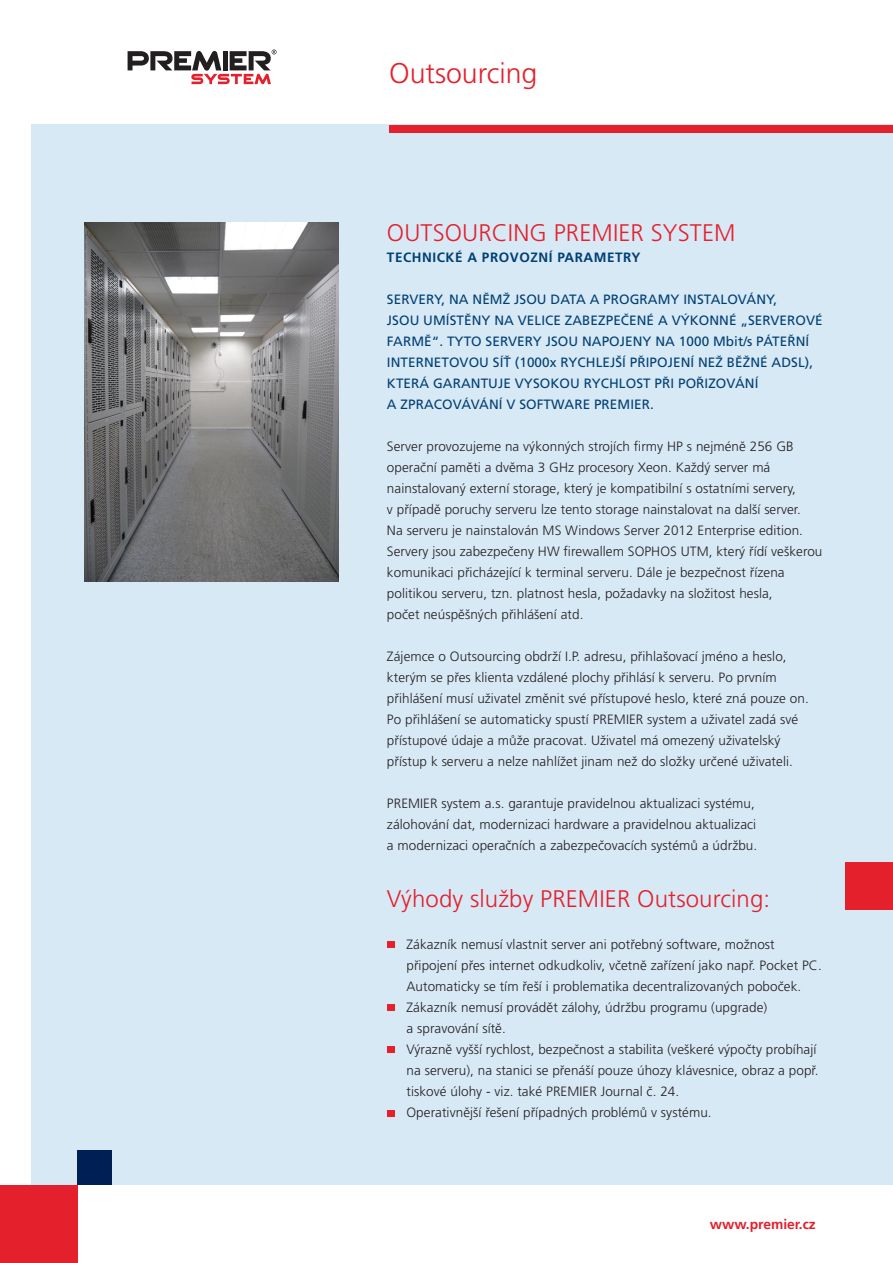
<style>
.page{position:relative;width:893px;height:1263px;background:#fff}
.page>*{position:absolute;margin:0;border:0;box-sizing:border-box;transform-origin:0 0}
.t1{font:300 28.5px "Frutiger CE";color:#e4202c}
.t2{font:300 24px "Frutiger CE";letter-spacing:.005em;color:#e4202c}
.t3{font:700 13.8px "Frutiger CE";color:#e4202c}
.t4{font:300 13.5px/21px "Frutiger CE";letter-spacing:.005em;color:#231f20}
.t5{font:13.5px "Frutiger CE";letter-spacing:.005em;color:#014073}
.t6{font:700 13.5px "Frutiger CE";letter-spacing:.04em;color:#014073}
</style>
<div class="page">
<div style="left:31px;top:125px;width:862px;height:1060px;background:#d8e9f6"></div>
<svg style="left:128px;top:50px;width:149px;height:34px"></svg>
<div style="left:0;top:1185px;width:78px;height:78px;background:#e4202c"></div>
<div style="left:78px;top:1150px;width:34px;height:35px;background:#001f54"></div>
<div style="left:389px;top:125px;width:504px;height:8px;background:#e4202c"></div>
<div style="left:845px;top:862px;width:48px;height:48px;background:#e4202c"></div>
<img style="left:85px;top:223px;width:253px;height:359px">
<div style="left:387px;top:941px;width:7px;height:7px;background:#e4202c"></div>
<div style="left:387px;top:1004px;width:7px;height:7px;background:#e4202c"></div>
<div style="left:387px;top:1046px;width:7px;height:7px;background:#e4202c"></div>
<div style="left:387px;top:1110px;width:7px;height:7px;background:#e4202c"></div>
<p class="t1" style="left:389px;top:57px;width:150px">Outsourcing</p>
<p class="t2" style="left:387px;top:219px;width:350px">OUTSOURCING PREMIER SYSTEM</p>
<p class="t6" style="left:387px;top:250px;width:255px">TECHNICKÉ A PROVOZNÍ PARAMETRY</p>
<p class="t5" style="left:387px;top:292px;width:392px">SERVERY, NA NĚMŽ JSOU DATA A PROGRAMY INSTALOVÁNY,</p>
<p class="t5" style="left:387px;top:313px;width:437px">JSOU UMÍSTĚNY NA VELICE ZABEZPEČENÉ A VÝKONNÉ „SERVEROVÉ</p>
<p class="t5" style="left:387px;top:334px;width:424px">FARMĚ“. TYTO SERVERY JSOU NAPOJENY NA 1000 Mbit/s PÁTEŘNÍ</p>
<p class="t5" style="left:387px;top:355px;width:428px">INTERNETOVOU SÍŤ (1000x RYCHLEJŠÍ PŘIPOJENÍ NEŽ BĚŽNÉ ADSL),</p>
<p class="t5" style="left:387px;top:376px;width:373px">KTERÁ GARANTUJE VYSOKOU RYCHLOST PŘI POŘIZOVÁNÍ</p>
<p class="t5" style="left:387px;top:397px;width:268px">A ZPRACOVÁVÁNÍ V SOFTWARE PREMIER.</p>
<p class="t4" style="left:387px;top:436px;width:410px">Server provozujeme na výkonných strojích firmy HP s nejméně 256 GB operační paměti a dvěma 3 GHz procesory Xeon. Každý server má nainstalovaný externí storage, který je kompatibilní s ostatními servery,</p>
<p class="t4" style="left:387px;top:499px;width:415px">v případě poruchy serveru lze tento storage nainstalovat na další server.</p>
<p class="t4" style="left:387px;top:520px;width:418px">Na serveru je nainstalován MS Windows Server 2012 Enterprise edition.</p>
<p class="t4" style="left:387px;top:541px;width:437px">Servery jsou zabezpečeny HW firewallem SOPHOS UTM, který řídí veškerou</p>
<p class="t4" style="left:387px;top:562px;width:399px">komunikaci přicházející k terminal serveru. Dále je bezpečnost řízena</p>
<p class="t4" style="left:387px;top:583px;width:387px">politikou serveru, tzn. platnost hesla, požadavky na složitost hesla,</p>
<p class="t4" style="left:387px;top:604px;width:198px">počet neúspěšných přihlášení atd.</p>
<p class="t4" style="left:387px;top:646px;width:401px">Zájemce o Outsourcing obdrží I.P. adresu, přihlašovací jméno a heslo,</p>
<p class="t4" style="left:387px;top:667px;width:423px">kterým se přes klienta vzdálené plochy přihlásí k serveru. Po prvním přihlášení musí uživatel změnit své přístupové heslo, které zná pouze on.</p>
<p class="t4" style="left:387px;top:709px;width:413px">Po přihlášení se automaticky spustí PREMIER system a uživatel zadá své přístupové údaje a může pracovat. Uživatel má omezený uživatelský</p>
<p class="t4" style="left:387px;top:751px;width:407px">přístup k serveru a nelze nahlížet jinam než do složky určené uživateli.</p>
<p class="t4" style="left:387px;top:793px;width:369px">PREMIER system a.s. garantuje pravidelnou aktualizaci systému,</p>
<p class="t4" style="left:387px;top:814px;width:371px">zálohování dat, modernizaci hardware a pravidelnou aktualizaci</p>
<p class="t4" style="left:387px;top:835px;width:372px">a modernizaci operačních a zabezpečovacích systémů a údržbu.</p>
<p class="t2" style="left:387px;top:885px;width:385px">Výhody služby PREMIER Outsourcing:</p>
<p class="t4" style="left:406px;top:934px;width:370px">Zákazník nemusí vlastnit server ani potřebný software, možnost</p>
<p class="t4" style="left:406px;top:955px;width:417px">připojení přes internet odkudkoliv, včetně zařízení jako např. Pocket PC.<br>Automaticky se tím řeší i problematika decentralizovaných poboček.</p>
<p class="t4" style="left:406px;top:997px;width:362px">Zákazník nemusí provádět zálohy, údržbu programu (upgrade)</p>
<p class="t4" style="left:406px;top:1018px;width:101px">a spravování sítě.</p>
<p class="t4" style="left:406px;top:1039px;width:414px">Výrazně vyšší rychlost, bezpečnost a stabilita (veškeré výpočty probíhají na serveru), na stanici se přenáší pouze úhozy klávesnice, obraz a popř. tiskové úlohy - viz. také PREMIER Journal č. 24.</p>
<p class="t4" style="left:406px;top:1102px;width:307px">Operativnější řešení případných problémů v systému.</p>
<p class="t3" style="left:710px;top:1217px;width:108px">www.premier.cz</p>
</div>
